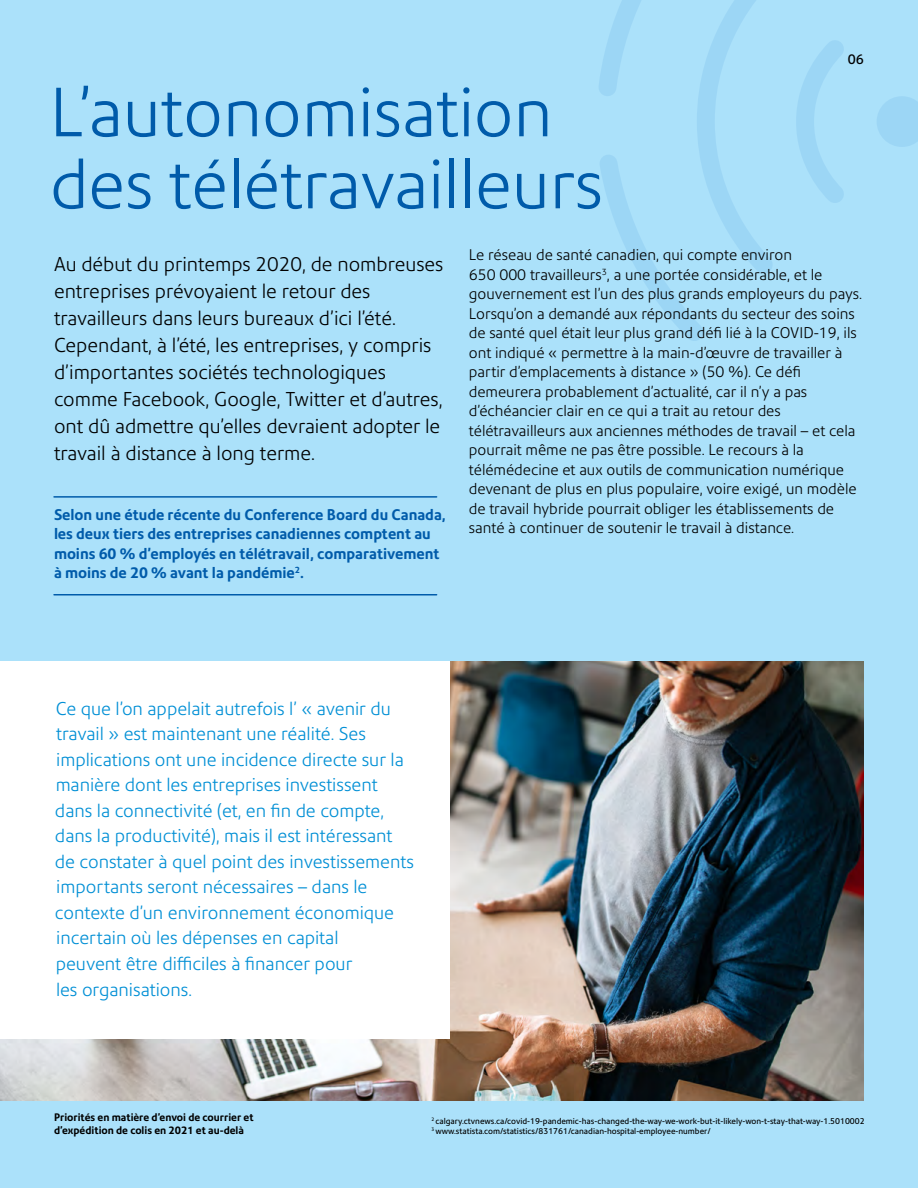
<style>
.page{position:relative;width:918px;height:1188px;background:#abe1fa}
.page>*{position:absolute;margin:0;border:0;box-sizing:border-box;transform-origin:0 0}
.t1{font:300 67.5px/72px "Precision Sans";color:#005baa}
.t2{font:300 19.5px/27px "Precision Sans";color:#000}
.t3{font:300 18px/25.5px "Precision Sans";color:#008fd5}
.t4{font:300 15px/19.5px "Precision Sans";color:#000}
.t5{font:700 15px/19.5px "Precision Sans";color:#005baa}
.t6{font:13.5px "Precision Sans";color:#000}
.t7{font:700 10.5px/13.5px "Precision Sans";color:#000}
.t8{font:8.25px/10.5px "Precision Sans";color:#000}
</style>
<div class="page">
<svg style="left:599px;top:0;width:245px;height:341px"></svg>
<svg style="left:877px;top:96px;width:41px;height:51px"></svg>
<img style="left:0;top:662px;width:864px;height:438px">
<div style="left:0;top:662px;width:449px;height:378px;background:#fff"></div>
<hr style="left:54px;top:496px;width:383px;height:2px;background:#005baa">
<hr style="left:54px;top:594px;width:383px;height:2px;background:#005baa">
<h1 class="t1" style="left:50px;top:76px;width:555px">L’autonomisation des télétravailleurs</h1>
<p class="t6" style="left:848px;top:51px;width:18px">06</p>
<p class="t2" style="left:54px;top:250px;width:391px">Au début du printemps 2020, de nombreuses entreprises prévoyaient le retour des travailleurs dans leurs bureaux d’ici l’été.<br>Cependant, à l’été, les entreprises, y compris d’importantes sociétés technologiques comme Facebook, Google, Twitter et d’autres, ont dû admettre qu’elles devraient adopter le travail à distance à long terme.</p>
<p class="t5" style="left:54px;top:504px;width:393px">Selon une étude récente du Conference Board du Canada, les deux tiers des entreprises canadiennes comptent au moins 60 % d’employés en télétravail, comparativement à moins de 20 % avant la pandémie<sup>2</sup>.</p>
<p class="t4" style="left:469px;top:245px;width:395px">Le réseau de santé canadien, qui compte environ<br>650 000 travailleurs<sup>3</sup>, a une portée considérable, et le gouvernement est l’un des plus grands employeurs du pays.<br>Lorsqu’on a demandé aux répondants du secteur des soins de santé quel était leur plus grand défi lié à la COVID-19, ils ont indiqué « permettre à la main-d’œuvre de travailler à partir d’emplacements à distance » (50 %). Ce défi demeurera probablement d’actualité, car il n’y a pas d’échéancier clair en ce qui a trait au retour des télétravailleurs aux anciennes méthodes de travail – et cela pourrait même ne pas être possible. Le recours à la télémédecine et aux outils de communication numérique devenant de plus en plus populaire, voire exigé, un modèle de travail hybride pourrait obliger les établissements de santé à continuer de soutenir le travail à distance.</p>
<p class="t3" style="left:55px;top:696px;width:360px">Ce que l’on appelait autrefois l’ « avenir du travail » est maintenant une réalité. Ses implications ont une incidence directe sur la manière dont les entreprises investissent dans la connectivité (et, en fin de compte, dans la productivité), mais il est intéressant de constater à quel point des investissements importants seront nécessaires – dans le contexte d’un environnement économique incertain où les dépenses en capital<br>peuvent être difficiles à financer pour<br>les organisations.</p>
<p class="t7" style="left:54px;top:1110px;width:201px">Priorités en matière d’envoi de courrier et d’expédition de colis en 2021 et au-delà</p>
<p class="t8" style="left:431px;top:1115px;width:435px"><sup>2</sup> calgary.ctvnews.ca/covid-19-pandemic-has-changed-the-way-we-work-but-it-likely-won-t-stay-that-way-1.5010002<br><sup>3</sup> www.statista.com/statistics/831761/canadian-hospital-employee-number/</p>
</div>
